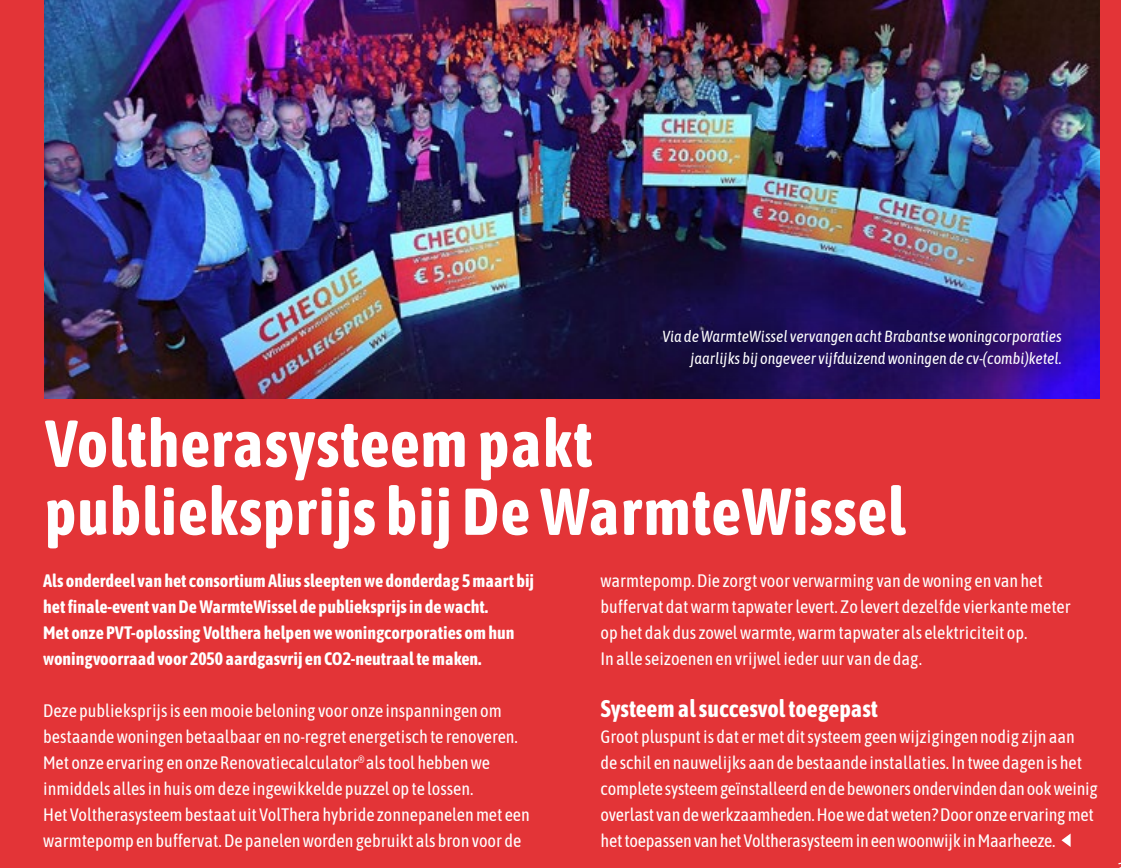
<style>
.page{position:relative;width:1121px;height:868px;background:#fff}
.page>*{position:absolute;margin:0;border:0;box-sizing:border-box;transform-origin:0 0}
.t1{font:700 66px/68px "Asap Condensed";letter-spacing:.01em;color:#fff}
.t2{font:700 24px "Asap Condensed";color:#fff}
.t3{font:18px/26px "Asap Condensed";color:#fff}
.t4{font:700 18px/26px "Asap Condensed";color:#fff}
.t5{font:italic 16px/22px "Asap Condensed";color:#fff;text-align:right}
</style>
<div class="page">
<div style="left:0;top:0;width:1120px;height:868px;background:#e33437"></div>
<img style="left:45px;top:0;width:1054px;height:398px">
<svg style="left:1061px;top:834px;width:9px;height:13px"></svg>
<div style="left:639px;top:305px;width:444px;height:84px;background:#000;opacity:.75"></div>
<p class="t5" style="left:662px;top:325px;width:401px">Via de WarmteWissel vervangen acht Brabantse woningcorporaties jaarlijks bij ongeveer vijfduizend woningen de cv-(combi)ketel.</p>
<h1 class="t1" style="left:45px;top:406px;width:862px">Voltherasysteem pakt publieksprijs bij De WarmteWissel</h1>
<p class="t4" style="left:43px;top:566px;width:492px">Als onderdeel van het consortium Alius sleepten we donderdag 5 maart bij het finale-event van De WarmteWissel de publieksprijs in de wacht.<br>Met onze PVT-oplossing Volthera helpen we woningcorporaties om hun woningvoorraad voor 2050 aardgasvrij en CO2-neutraal te maken.</p>
<p class="t3" style="left:43px;top:696px;width:488px">Deze publieksprijs is een mooie beloning voor onze inspanningen om bestaande woningen betaalbaar en no-regret energetisch te renoveren.<br>Met onze ervaring en onze Renovatiecalculator<sup>®</sup> als tool hebben we inmiddels alles in huis om deze ingewikkelde puzzel op te lossen.<br>Het Voltherasysteem bestaat uit VolThera hybride zonnepanelen met een warmtepomp en buffervat. De panelen worden gebruikt als bron voor de</p>
<p class="t3" style="left:600px;top:566px;width:471px">warmtepomp. Die zorgt voor verwarming van de woning en van het buffervat dat warm tapwater levert. Zo levert dezelfde vierkante meter op het dak dus zowel warmte, warm tapwater als elektriciteit op.<br>In alle seizoenen en vrijwel ieder uur van de dag.</p>
<h2 class="t2" style="left:600px;top:691px;width:279px">Systeem al succesvol toegepast</h2>
<p class="t3" style="left:600px;top:722px;width:499px">Groot pluspunt is dat er met dit systeem geen wijzigingen nodig zijn aan<br>de schil en nauwelijks aan de bestaande installaties. In twee dagen is het complete systeem geïnstalleerd en de bewoners ondervinden dan ook weinig overlast van de werkzaamheden. Hoe we dat weten? Door onze ervaring met het toepassen van het Voltherasysteem in een woonwijk in Maarheeze.</p>
</div>
